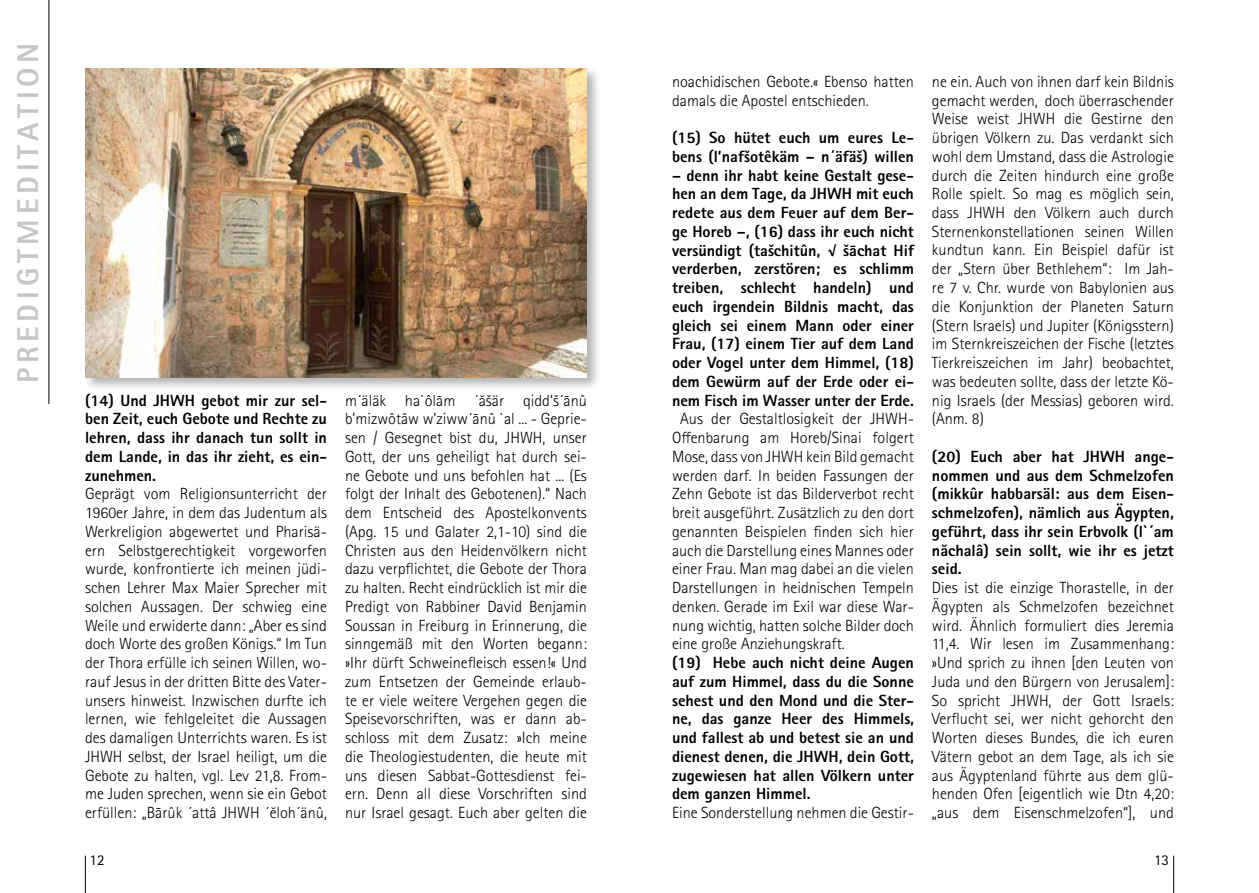
<style>
.page{position:relative;width:1259px;height:893px;background:#fff}
.page>*{position:absolute;margin:0;border:0;box-sizing:border-box;transform-origin:0 0}
.t1{font:800 30px "Rotis Sans Serif Pro";letter-spacing:.16em;color:#c6c6c6}
.t2{font:300 16.2px/18.8px "Rotis Sans Serif Pro";color:#000;text-align:justify}
.t3{font:800 16.2px/18.8px "Rotis Sans Serif Pro";color:#000;text-align:justify}
.t4{font:15px "Rotis Sans Serif Pro";color:#000}
</style>
<div class="page">
<hr style="left:85px;top:856px;width:1px;height:37px;background:#000">
<hr style="left:1173px;top:856px;width:1px;height:37px;background:#000">
<div style="left:83px;top:66px;width:518px;height:325px;background:#000;opacity:.3"></div>
<img style="left:85px;top:68px;width:502px;height:309px">
<hr style="left:49px;top:0;width:1px;height:404px;background:#000">
<h1 class="t1" style="left:9px;top:383px;width:342px;rotate:-90deg">PREDIGTMEDITATION</h1>
<p class="t3" style="left:85px;top:390px;width:243px">(14) Und JHWH gebot mir zur sel&shy;ben Zeit, euch Gebote und Rechte zu lehren, dass ihr danach tun sollt in dem Lande, in das ihr zieht, es ein&shy;zunehmen.</p>
<p class="t2" style="left:85px;top:485px;width:243px">Geprägt vom Religionsunterricht der 1960er Jahre, in dem das Judentum als Werkreligion abgewertet und Pharisä&shy;ern Selbstgerechtigkeit vorgeworfen wurde, konfrontierte ich meinen jüdi&shy;schen Lehrer Max Maier Sprecher mit solchen Aussagen. Der schwieg eine Weile und erwiderte dann: „Aber es sind doch Worte des großen Königs.“ Im Tun der Thora erfülle ich seinen Willen, wo&shy;rauf Jesus in der dritten Bitte des Vater&shy;unsers hinweist. Inzwischen durfte ich lernen, wie fehlgeleitet die Aussagen des damaligen Unterrichts waren. Es ist JHWH selbst, der Israel heiligt, um die Gebote zu halten, vgl. Lev 21,8. From&shy;me Juden sprechen, wenn sie ein Gebot erfüllen: „Bārûk ´attâ JHWH ´ĕloh´änû,</p>
<p class="t2" style="left:345px;top:391px;width:243px">m´äläk ha`ôlām ´ăšär qidd’š´ānû b’mizwôtâw w’ziww´ānû `al ... - Geprie&shy;sen / Gesegnet bist du, JHWH, unser Gott, der uns geheiligt hat durch sei&shy;ne Gebote und uns befohlen hat ... (Es folgt der Inhalt des Gebotenen).“ Nach dem Entscheid des Apostelkonvents (Apg. 15 und Galater 2,1-10) sind die Christen aus den Heidenvölkern nicht dazu verpflichtet, die Gebote der Thora zu halten. Recht eindrücklich ist mir die Predigt von Rabbiner David Benjamin Soussan in Freiburg in Erinnerung, die sinngemäß mit den Worten begann: »Ihr dürft Schweinefleisch essen!« Und zum Entsetzen der Gemeinde erlaub&shy;te er viele weitere Vergehen gegen die Speisevorschriften, was er dann ab&shy;schloss mit dem Zusatz: »Ich meine die Theologiestudenten, die heute mit uns diesen Sabbat-Gottesdienst fei&shy;ern. Denn all diese Vorschriften sind nur Israel gesagt. Euch aber gelten die</p>
<p class="t2" style="left:672px;top:72px;width:243px">noachidischen Gebote.« Ebenso hatten damals die Apostel entschieden.</p>
<p class="t3" style="left:672px;top:128px;width:243px">(15) So hütet euch um eures Le&shy;bens (l’nafšotêkäm – n´äfäš) willen</p>
<p class="t3" style="left:672px;top:165px;width:243px">– denn ihr habt keine Gestalt gese&shy;hen an dem Tage, da JHWH mit euch redete aus dem Feuer auf dem Ber&shy;ge Horeb –, (16) dass ihr euch nicht versündigt (tašchitûn, √ šāchat Hif verderben, zerstören; es schlimm treiben, schlecht handeln) und euch irgendein Bildnis macht, das gleich sei einem Mann oder einer Frau, (17) einem Tier auf dem Land oder Vogel unter dem Himmel, (18) dem Gewürm auf der Erde oder ei&shy;nem Fisch im Wasser unter der Erde.</p>
<p class="t2" style="left:672px;top:410px;width:243px;text-indent:8px">Aus der Gestaltlosigkeit der JHWH-Offenbarung am Horeb/Sinai folgert Mose, dass von JHWH kein Bild gemacht werden darf. In beiden Fassungen der Zehn Gebote ist das Bilderverbot recht breit ausgeführt. Zusätzlich zu den dort genannten Beispielen finden sich hier auch die Darstellung eines Mannes oder einer Frau. Man mag dabei an die vielen Darstellungen in heidnischen Tempeln denken. Gerade im Exil war diese War&shy;nung wichtig, hatten solche Bilder doch eine große Anziehungskraft.</p>
<p class="t3" style="left:672px;top:653px;width:243px">(19) Hebe auch nicht deine Augen auf zum Himmel, dass du die Sonne sehest und den Mond und die Ster&shy;ne, das ganze Heer des Himmels, und fallest ab und betest sie an und dienest denen, die JHWH, dein Gott, zugewiesen hat allen Völkern unter dem ganzen Himmel.</p>
<p class="t2" style="left:672px;top:803px;width:243px">Eine Sonderstellung nehmen die Gestir-</p>
<p class="t2" style="left:932px;top:72px;width:243px">ne ein. Auch von ihnen darf kein Bildnis gemacht werden, doch überraschender Weise weist JHWH die Gestirne den übrigen Völkern zu. Das verdankt sich wohl dem Umstand, dass die Astrologie durch die Zeiten hindurch eine große Rolle spielt. So mag es möglich sein, dass JHWH den Völkern auch durch Sternenkonstellationen seinen Willen kundtun kann. Ein Beispiel dafür ist der „Stern über Bethlehem“: Im Jah&shy;re 7 v. Chr. wurde von Babylonien aus die Konjunktion der Planeten Saturn (Stern Israels) und Jupiter (Königsstern) im Sternkreiszeichen der Fische (letztes Tierkreiszeichen im Jahr) beobachtet, was bedeuten sollte, dass der letzte Kö&shy;nig Israels (der Messias) geboren wird. (Anm. 8)</p>
<p class="t3" style="left:932px;top:447px;width:243px">(20) Euch aber hat JHWH ange&shy;nommen und aus dem Schmelzofen (mikkûr habbarsäl: aus dem Eisen&shy;schmelzofen), nämlich aus Ägypten, geführt, dass ihr sein Erbvolk (l`´am năchalâ) sein sollt, wie ihr es jetzt seid.</p>
<p class="t2" style="left:932px;top:578px;width:243px">Dies ist die einzige Thorastelle, in der Ägypten als Schmelzofen bezeichnet wird. Ähnlich formuliert dies Jeremia 11,4. Wir lesen im Zusammenhang: »Und sprich zu ihnen [den Leuten von Juda und den Bürgern von Jerusalem]:<br>So spricht JHWH, der Gott Israels:<br>Verflucht sei, wer nicht gehorcht den Worten dieses Bundes, die ich euren Vätern gebot an dem Tage, als ich sie aus Ägyptenland führte aus dem glü&shy;henden Ofen [eigentlich wie Dtn 4,20: „aus dem Eisenschmelzofen“], und</p>
<p class="t4" style="left:90px;top:851px;width:17px">12</p>
<p class="t4" style="left:1154px;top:851px;width:16px">13</p>
</div>
